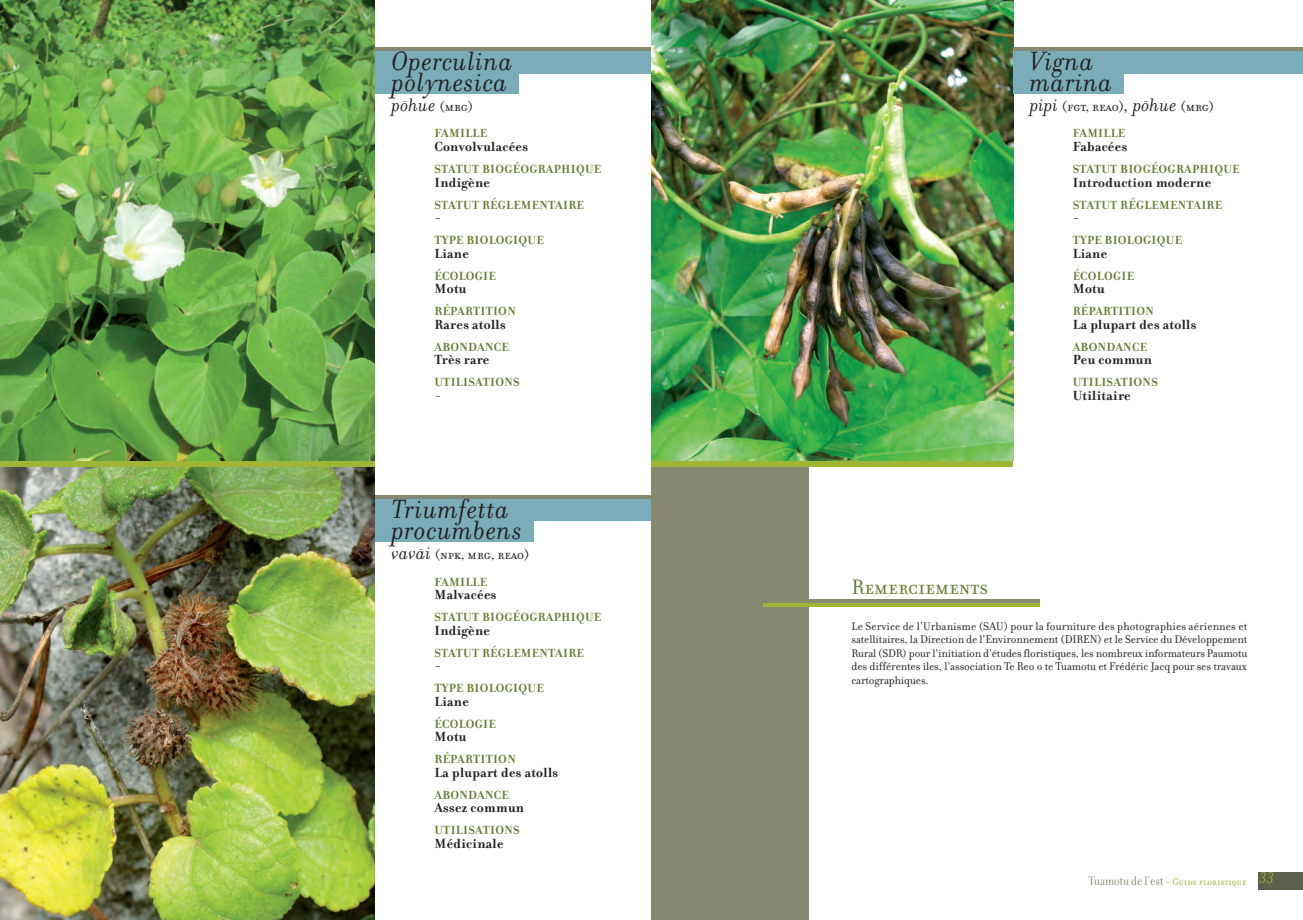
<style>
.page{position:relative;width:1303px;height:920px;background:#fff}
.page>*{position:absolute;margin:0;border:0;box-sizing:border-box;transform-origin:0 0}
.t1{font:italic 28.5px/21px "Filosofia";letter-spacing:.025em;color:#231f20}
.t2{font:22.5px "Filosofia Small Caps";color:#657d33}
.t3{font:italic 19.5px "Filos Mao";letter-spacing:.01em;color:#231f20}
.t4{font:15px "Filosofia Small Caps";color:#231f20}
.t5{font:700 14.25px "Filosofia";letter-spacing:.025em;color:#231f20}
.t6{font:700 12.75px "Filosofia";letter-spacing:.025em;color:#657d33}
.t7{font:12px/13.5px "Filosofia";letter-spacing:-.01em;color:#231f20;text-align:justify}
.t8{font:10.5px "Filosofia Small Caps";color:#9fb535}
.s1{font-family:"Filosofia Small Caps";font-style:normal;font-size:15px}
.s2{font-family:"Filos Mao";font-style:italic;font-size:19.5px}
.s3{font-family:"Filosofia Grand";font-size:13.5px;color:#86896f}
.s4{font-family:"Filosofia";font-style:italic;font-size:16.5px}
</style>
<div class="page">
<div style="left:375px;top:71px;width:143px;height:23px;background:#7bacba"></div>
<div style="left:375px;top:50px;width:289px;height:23px;background:#7bacba"></div>
<hr style="left:375px;top:47px;width:289px;height:4px;background:#86896f">
<div style="left:375px;top:518px;width:159px;height:24px;background:#7bacba"></div>
<div style="left:375px;top:497px;width:289px;height:24px;background:#7bacba"></div>
<hr style="left:375px;top:495px;width:289px;height:3px;background:#86896f">
<div style="left:651px;top:0;width:157px;height:919px;background:#86896f"></div>
<img style="left:0;top:466px;width:375px;height:453px">
<div style="left:0;top:460px;width:375px;height:6px;background:#9fb535"></div>
<div style="left:651px;top:460px;width:361px;height:6px;background:#9fb535"></div>
<div style="left:1257px;top:872px;width:45px;height:17px;background:#5c614e"></div>
<img style="left:0;top:0;width:375px;height:460px">
<img style="left:651px;top:0;width:361px;height:460px">
<div style="left:1012px;top:71px;width:111px;height:23px;background:#7bacba"></div>
<div style="left:1012px;top:50px;width:290px;height:23px;background:#7bacba"></div>
<hr style="left:1012px;top:47px;width:290px;height:4px;background:#86896f">
<div style="left:763px;top:602px;width:277px;height:5px;background:#9fb535"></div>
<hr style="left:651px;top:599px;width:388px;height:4px;background:#86896f">
<hr style="left:630px;top:0;width:42px;height:1px;background:#000">
<hr style="left:630px;top:919px;width:42px;height:1px;background:#000">
<hr style="left:0;top:439px;width:1px;height:42px;background:#000">
<p class="t1" style="left:392px;top:50px;width:122px">Operculina polynesica</p>
<p class="t3" style="left:392px;top:93px;width:83px">pöhue <span class="s1">(mrg)</span></p>
<p class="t6" style="left:434px;top:126px;width:54px">FAMILLE</p>
<p class="t5" style="left:434px;top:138px;width:95px">Convolvulacées</p>
<p class="t6" style="left:434px;top:161px;width:168px">STATUT BIOGÉOGRAPHIQUE</p>
<p class="t5" style="left:434px;top:173px;width:57px">Indigène</p>
<p class="t6" style="left:434px;top:197px;width:151px">STATUT RÉGLEMENTAIRE</p>
<p class="t5" style="left:434px;top:209px;width:8px">-</p>
<p class="t6" style="left:434px;top:232px;width:111px">TYPE BIOLOGIQUE</p>
<p class="t5" style="left:434px;top:244px;width:36px">Liane</p>
<p class="t6" style="left:434px;top:268px;width:63px">ÉCOLOGIE</p>
<p class="t5" style="left:434px;top:280px;width:33px">Motu</p>
<p class="t6" style="left:434px;top:303px;width:83px">RÉPARTITION</p>
<p class="t5" style="left:434px;top:315px;width:73px">Rares atolls</p>
<p class="t6" style="left:434px;top:339px;width:76px">ABONDANCE</p>
<p class="t5" style="left:434px;top:351px;width:56px">Très rare</p>
<p class="t6" style="left:434px;top:374px;width:87px">UTILISATIONS</p>
<p class="t5" style="left:434px;top:386px;width:8px">-</p>
<p class="t1" style="left:392px;top:497px;width:132px">Triumfetta procumbens</p>
<p class="t4" style="left:392px;top:545px;width:139px"><span class="s2">vaväi</span> (npk, mrg, reao)</p>
<p class="t6" style="left:434px;top:573px;width:54px">FAMILLE</p>
<p class="t5" style="left:434px;top:585px;width:63px">Malvacées</p>
<p class="t6" style="left:434px;top:609px;width:168px">STATUT BIOGÉOGRAPHIQUE</p>
<p class="t5" style="left:434px;top:621px;width:57px">Indigène</p>
<p class="t6" style="left:434px;top:644px;width:151px">STATUT RÉGLEMENTAIRE</p>
<p class="t5" style="left:434px;top:656px;width:8px">-</p>
<p class="t6" style="left:434px;top:680px;width:111px">TYPE BIOLOGIQUE</p>
<p class="t5" style="left:434px;top:692px;width:36px">Liane</p>
<p class="t6" style="left:434px;top:715px;width:63px">ÉCOLOGIE</p>
<p class="t5" style="left:434px;top:727px;width:33px">Motu</p>
<p class="t6" style="left:434px;top:751px;width:83px">RÉPARTITION</p>
<p class="t5" style="left:434px;top:763px;width:125px">La plupart des atolls</p>
<p class="t6" style="left:434px;top:786px;width:76px">ABONDANCE</p>
<p class="t5" style="left:434px;top:798px;width:91px">Assez commun</p>
<p class="t6" style="left:434px;top:822px;width:87px">UTILISATIONS</p>
<p class="t5" style="left:434px;top:834px;width:71px">Médicinale</p>
<p class="t1" style="left:1029px;top:50px;width:84px">Vigna marina</p>
<p class="t4" style="left:1029px;top:97px;width:186px"><span class="s2">pipi</span> (fgt, reao)<span class="s2">, pöhue</span> (mrg)</p>
<p class="t6" style="left:1072px;top:126px;width:54px">FAMILLE</p>
<p class="t5" style="left:1072px;top:138px;width:56px">Fabacées</p>
<p class="t6" style="left:1072px;top:161px;width:168px">STATUT BIOGÉOGRAPHIQUE</p>
<p class="t5" style="left:1072px;top:173px;width:140px">Introduction moderne</p>
<p class="t6" style="left:1072px;top:197px;width:151px">STATUT RÉGLEMENTAIRE</p>
<p class="t5" style="left:1072px;top:209px;width:8px">-</p>
<p class="t6" style="left:1072px;top:232px;width:111px">TYPE BIOLOGIQUE</p>
<p class="t5" style="left:1072px;top:244px;width:36px">Liane</p>
<p class="t6" style="left:1072px;top:268px;width:63px">ÉCOLOGIE</p>
<p class="t5" style="left:1072px;top:280px;width:33px">Motu</p>
<p class="t6" style="left:1072px;top:303px;width:83px">RÉPARTITION</p>
<p class="t5" style="left:1072px;top:315px;width:125px">La plupart des atolls</p>
<p class="t6" style="left:1072px;top:339px;width:76px">ABONDANCE</p>
<p class="t5" style="left:1072px;top:351px;width:81px">Peu commun</p>
<p class="t6" style="left:1072px;top:374px;width:87px">UTILISATIONS</p>
<p class="t5" style="left:1072px;top:386px;width:59px">Utilitaire</p>
<p class="t2" style="left:851px;top:573px;width:138px">Remerciements</p>
<p class="t7" style="left:851px;top:618px;width:397px">Le Service de l'Urbanisme (SAU) pour la fourniture des photographies aériennes et satellitaires, la Direction de l'Environnement (DIREN) et le Service du Développement Rural (SDR) pour l'initiation d'études floristiques, les nombreux informateurs Paumotu des différentes îles, l'association Te Reo o te Tuamotu et Frédéric Jacq pour ses travaux cartographiques.</p>
<p class="t8" style="left:1088px;top:874px;width:187px"><span class="s3">Tuamotu de l’est</span> - Guide floristique <span class="s4">33</span></p>
</div>
